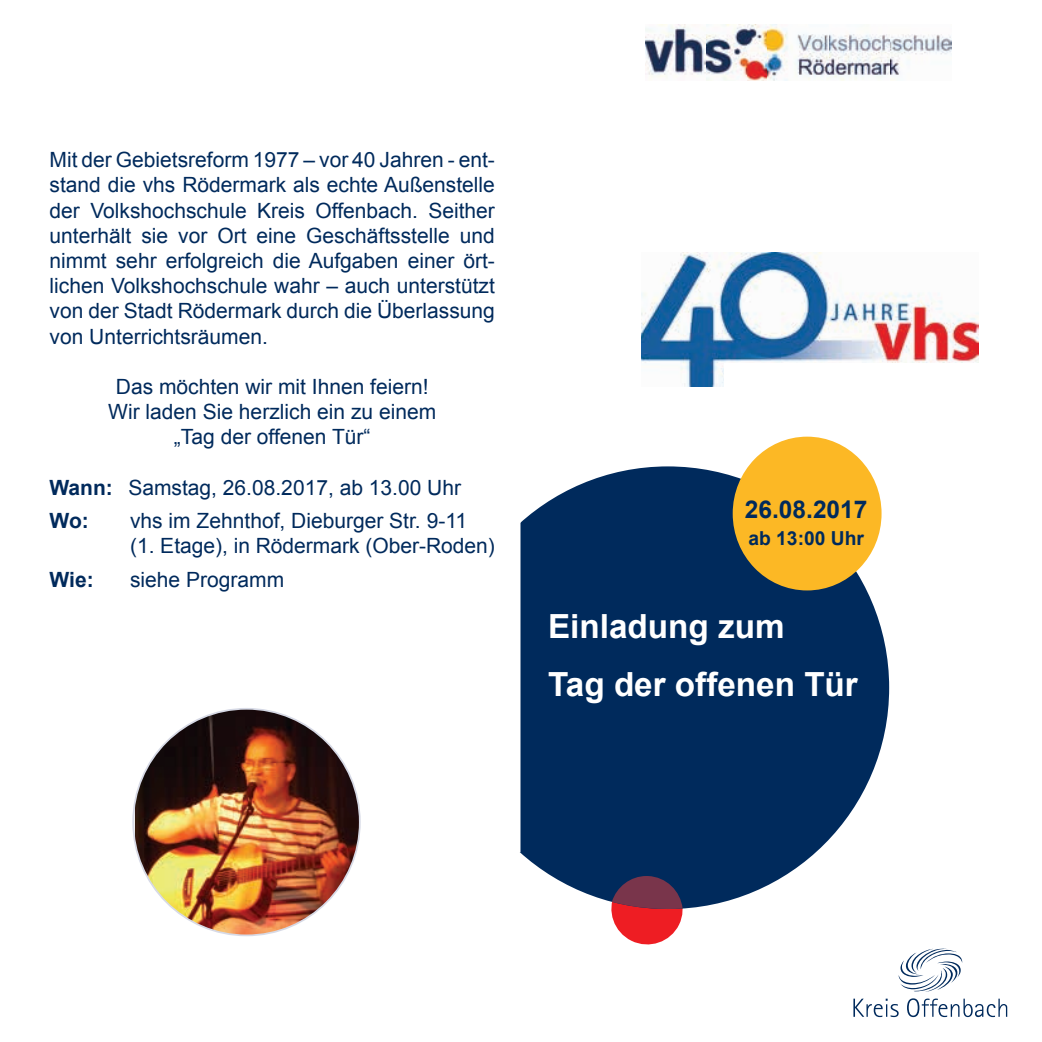
<style>
.page{position:relative;width:1042px;height:1042px;background:#fff}
.page>*{position:absolute;margin:0;border:0;box-sizing:border-box;transform-origin:0 0}
.t1{font:700 33.25px/57.8px "Arial";color:#fff}
.t2{font:700 24.5px "Arial";color:#002a5c}
.t3{font:21px/25.2px "Arial";color:#002a5c}
.t4{font:700 21px "Arial";color:#002a5c}
.t5{font:700 19.25px "Arial";color:#002a5c}
.s1{font-weight:700}
</style>
<div class="page">
<svg style="left:853px;top:998px;width:45px;height:19px"></svg>
<svg style="left:907px;top:998px;width:100px;height:19px"></svg>
<svg style="left:898px;top:948px;width:64px;height:44px"></svg>
<img style="left:645px;top:25px;width:306px;height:55px">
<div style="left:446px;top:466px;width:443px;height:443px;background:#002a5c;border-radius:50%"></div>
<svg style="left:733px;top:437px;width:148px;height:153px"></svg>
<svg style="left:606px;top:876px;width:81px;height:69px"></svg>
<div style="left:446px;top:523px;width:74px;height:329px;background:#fff"></div>
<img style="left:641px;top:253px;width:337px;height:134px">
<img style="left:132px;top:708px;width:229px;height:228px">
<div style="left:724px;top:363px;width:318px;height:40px;background:#fff"></div>
<p class="t3" style="left:50px;top:147px;width:447px;text-align:justify">Mit der Gebietsreform 1977 – vor 40 Jahren - ent&shy;stand die vhs Rödermark als echte Außenstelle der Volkshochschule Kreis Offenbach. Seither unterhält sie vor Ort eine Geschäftsstelle und nimmt sehr erfolgreich die Aufgaben einer ört&shy;lichen Volkshochschule wahr – auch unterstützt von der Stadt Rödermark durch die Überlassung von Unterrichtsräumen.</p>
<p class="t3" style="left:108px;top:374px;width:329px;text-align:center">Das möchten wir mit Ihnen feiern!<br>Wir laden Sie herzlich ein zu einem „Tag der offenen Tür“</p>
<p class="t3" style="left:50px;top:471px;width:413px;line-height:33.2px"><span class="s1">Wann:</span> Samstag, 26.08.2017, ab 13.00 Uhr<br><span class="s1">Wo:</span></p>
<p class="t3" style="left:130px;top:508px;width:366px">vhs im Zehnthof, Dieburger Str. 9-11 (1. Etage), in Rödermark (Ober-Roden)</p>
<p class="t4" style="left:50px;top:565px;width:46px">Wie:</p>
<p class="t3" style="left:130px;top:567px;width:156px">siehe Programm</p>
<p class="t2" style="left:745px;top:493px;width:124px">26.08.2017</p>
<p class="t5" style="left:748px;top:525px;width:117px">ab 13:00 Uhr</p>
<h1 class="t1" style="left:548px;top:598px;width:311px">Einladung zum<br>Tag der offenen Tür</h1>
</div>
